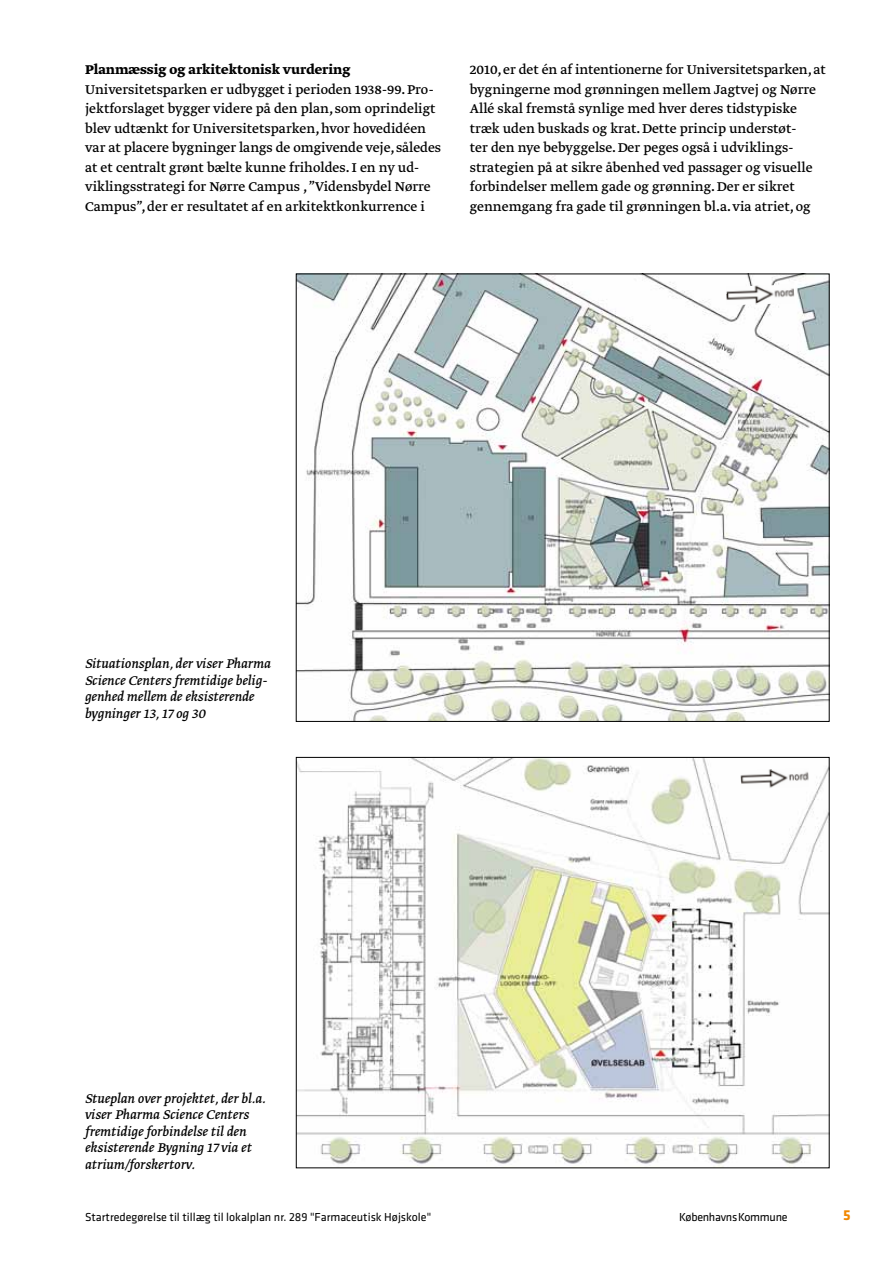
<style>
.page{position:relative;width:893px;height:1263px;background:#fff}
.page>*{position:absolute;margin:0;border:0;box-sizing:border-box;transform-origin:0 0}
.t1{font:15px/19.5px "Greta Text";color:#000}
.t2{font:italic 15px/16.5px "Greta Text";color:#000}
.t3{font:700 15px "Greta Text";color:#000}
.t4{font:700 15px "Klavika";color:#f18700}
.t5{font:12px "Klavika";color:#000}
.t6{font:12px "Klavika";letter-spacing:-.02em;color:#000}
</style>
<div class="page">
<img style="left:298px;top:276px;width:529px;height:443px">
<img style="left:298px;top:759px;width:529px;height:407px">
<img style="left:740px;top:768px;width:69px;height:21px">
<img style="left:726px;top:284px;width:68px;height:21px">
<p class="t3" style="left:85px;top:64px;width:267px">Planmæssig og arkitektonisk vurdering</p>
<p class="t1" style="left:85px;top:81px;width:358px">Universitetsparken er udbygget i perioden 1938-99. Pro&shy;jektforslaget bygger videre på den plan, som oprindeligt blev udtænkt for Universitetsparken, hvor hovedidéen var at placere bygninger langs de omgivende veje, således at et centralt grønt bælte kunne friholdes. I en ny ud&shy;viklingsstrategi for Nørre Campus , ”Vidensbydel Nørre Campus”, der er resultatet af en arkitektkonkurrence i</p>
<p class="t1" style="left:470px;top:61px;width:357px">2010, er det én af intentionerne for Universitetsparken, at bygningerne mod grønningen mellem Jagtvej og Nørre Allé skal fremstå synlige med hver deres tidstypiske træk uden buskads og krat. Dette princip understøt-<br>ter den nye bebyggelse. Der peges også i udviklings&shy;strategien på at sikre åbenhed ved passager og visuelle forbindelser mellem gade og grønning. Der er sikret gennemgang fra gade til grønningen bl.a. via atriet, og</p>
<p class="t2" style="left:85px;top:656px;width:187px">Situationsplan, der viser Pharma<br>Science Centers fremtidige belig&shy;genhed mellem de eksisterende bygninger 13, 17 og 30</p>
<p class="t2" style="left:85px;top:1091px;width:182px">Stueplan over projektet, der bl.a. viser Pharma Science Centers fremtidige forbindelse til den eksisterende Bygning 17 via et atrium/forskertorv.</p>
<p class="t5" style="left:85px;top:1212px;width:348px">Startredegørelse til tillæg til lokalplan nr. 289 "Farmaceutisk Højskole"</p>
<p class="t6" style="left:679px;top:1212px;width:110px">Københavns Kommune</p>
<p class="t4" style="left:843px;top:1209px;width:9px">5</p>
</div>
